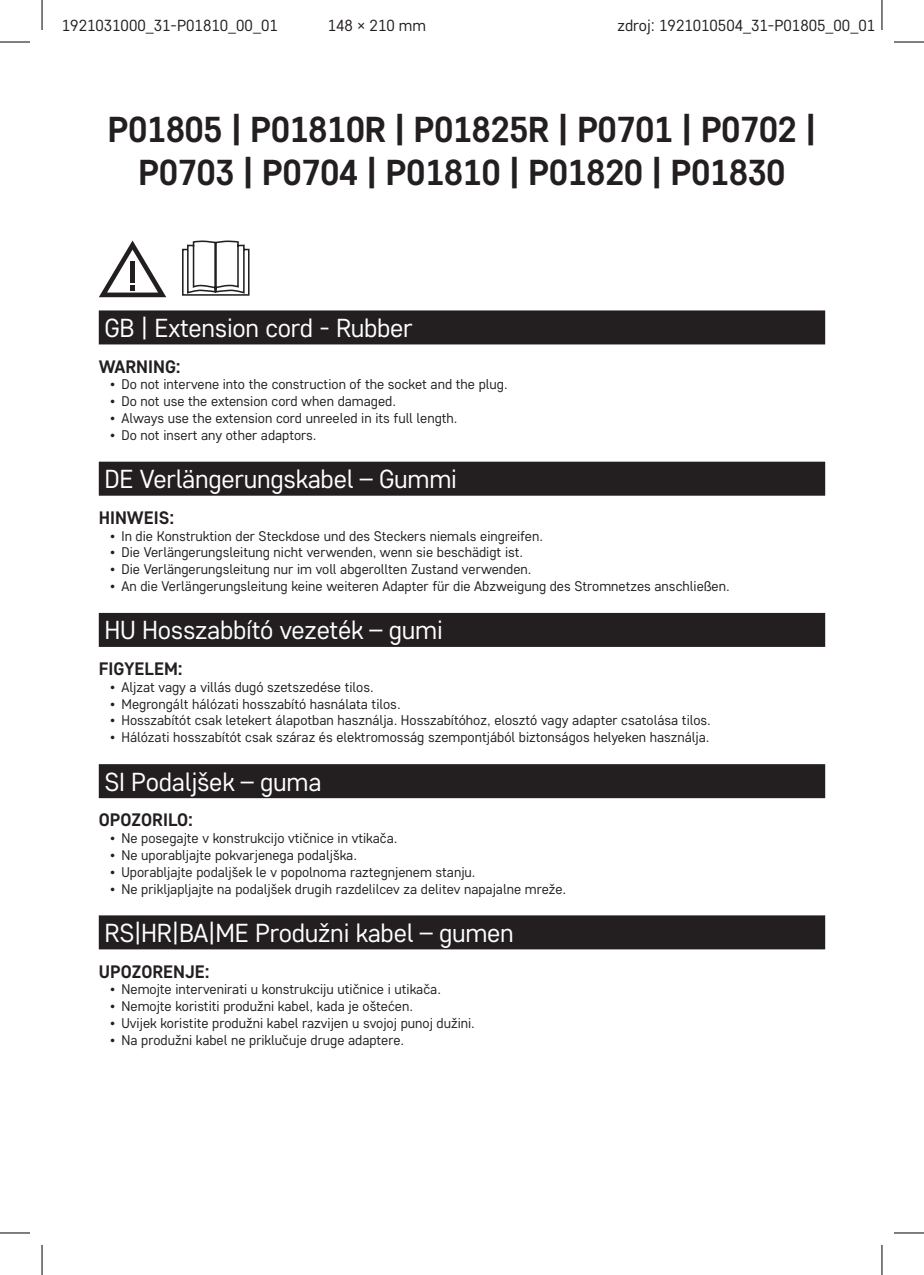
<style>
.page{position:relative;width:924px;height:1275px;background:#fff}
.page>*{position:absolute;margin:0;border:0;box-sizing:border-box;transform-origin:0 0}
.t1{font:700 36px/43.2px "Core Sans D55";letter-spacing:-.02em;color:#231f20;text-align:center}
.t2{font:26px "Core Sans D35";letter-spacing:-.01em;color:#fff}
.t3{font:700 18px "Core Sans D55";color:#231f20}
.t4{font:16px "Core Sans D35";color:#231f20}
.t5{font:14px "Core Sans D35";color:#231f20}
</style>
<div class="page">
<div style="left:99px;top:310px;width:725px;height:34px;background:#231f20"></div>
<div style="left:99px;top:462px;width:725px;height:34px;background:#231f20"></div>
<div style="left:99px;top:613px;width:725px;height:34px;background:#231f20"></div>
<div style="left:99px;top:764px;width:725px;height:34px;background:#231f20"></div>
<div style="left:99px;top:915px;width:725px;height:34px;background:#231f20"></div>
<svg style="left:99px;top:240px;width:67px;height:57px"></svg>
<svg style="left:182px;top:240px;width:67px;height:56px"></svg>
<hr style="left:0;top:42px;width:30px;height:1px;background:#000">
<hr style="left:893px;top:42px;width:30px;height:1px;background:#000">
<hr style="left:0;top:1232px;width:30px;height:1px;background:#000">
<hr style="left:893px;top:1232px;width:30px;height:1px;background:#000">
<hr style="left:42px;top:0;width:1px;height:30px;background:#000">
<hr style="left:42px;top:1245px;width:1px;height:30px;background:#000">
<hr style="left:881px;top:0;width:1px;height:30px;background:#000">
<hr style="left:881px;top:1245px;width:1px;height:30px;background:#000">
<p class="t4" style="left:62px;top:15px;width:217px">1921031000_31-P01810_00_01</p>
<p class="t4" style="left:327px;top:15px;width:100px">148 × 210 mm</p>
<p class="t4" style="left:617px;top:15px;width:259px">zdroj: 1921010504_31-P01805_00_01</p>
<h1 class="t1" style="left:107px;top:107px;width:710px">P01805 | P01810R | P01825R | P0701 | P0702 |<br>P0703 | P0704 | P01810 | P01820 | P01830</h1>
<h2 class="t2" style="left:104px;top:311px;width:310px">GB | Extension cord - Rubber</h2>
<p class="t3" style="left:99px;top:354px;width:83px">WARNING:</p>
<p class="t5" style="left:110px;top:375px;width:399px">• Do not intervene into the construction of the socket and the plug.</p>
<p class="t5" style="left:110px;top:392px;width:287px">• Do not use the extension cord when damaged.</p>
<p class="t5" style="left:110px;top:409px;width:349px">• Always use the extension cord unreeled in its full length.</p>
<p class="t5" style="left:110px;top:426px;width:208px">• Do not insert any other adaptors.</p>
<h2 class="t2" style="left:104px;top:462px;width:354px">DE Verlängerungskabel – Gummi</h2>
<p class="t3" style="left:99px;top:506px;width:77px">HINWEIS:</p>
<p class="t5" style="left:110px;top:527px;width:434px">• In die Konstruktion der Steckdose und des Steckers niemals eingreifen.</p>
<p class="t5" style="left:110px;top:543px;width:414px">• Die Verlängerungsleitung nicht verwenden, wenn sie beschädigt ist.</p>
<p class="t5" style="left:110px;top:560px;width:423px">• Die Verlängerungsleitung nur im voll abgerollten Zustand verwenden.</p>
<p class="t5" style="left:110px;top:577px;width:621px">• An die Verlängerungsleitung keine weiteren Adapter für die Abzweigung des Stromnetzes anschließen.</p>
<h2 class="t2" style="left:104px;top:613px;width:340px">HU Hosszabbító vezeték – gumi</h2>
<p class="t3" style="left:99px;top:657px;width:85px">FIGYELEM:</p>
<p class="t5" style="left:110px;top:678px;width:265px">• Aljzat vagy a villás dugó szetszedése tilos.</p>
<p class="t5" style="left:110px;top:694px;width:292px">• Megrongált hálózati hosszabító hasnálata tilos.</p>
<p class="t5" style="left:110px;top:711px;width:602px">• Hosszabítót csak letekert álapotban használja. Hosszabítóhoz, elosztó vagy adapter csatolása tilos.</p>
<p class="t5" style="left:110px;top:728px;width:600px">• Hálózati hosszabítót csak száraz és elektromosság szempontjából biztonságos helyeken használja.</p>
<h2 class="t2" style="left:104px;top:764px;width:218px">SI Podaljšek – guma</h2>
<p class="t3" style="left:99px;top:808px;width:96px">OPOZORILO:</p>
<p class="t5" style="left:110px;top:829px;width:289px">• Ne posegajte v konstrukcijo vtičnice in vtikača.</p>
<p class="t5" style="left:110px;top:846px;width:248px">• Ne uporabljajte pokvarjenega podaljška.</p>
<p class="t5" style="left:110px;top:862px;width:367px">• Uporabljajte podaljšek le v popolnoma raztegnjenem stanju.</p>
<p class="t5" style="left:110px;top:879px;width:457px">• Ne prikljapljajte na podaljšek drugih razdelilcev za delitev napajalne mreže.</p>
<h2 class="t2" style="left:104px;top:916px;width:411px">RS|HR|BA|ME Produžni kabel – gumen</h2>
<p class="t3" style="left:99px;top:959px;width:112px">UPOZORENJE:</p>
<p class="t5" style="left:110px;top:980px;width:332px">• Nemojte intervenirati u konstrukciju utičnice i utikača.</p>
<p class="t5" style="left:110px;top:997px;width:304px">• Nemojte koristiti produžni kabel, kada je oštećen.</p>
<p class="t5" style="left:110px;top:1014px;width:366px">• Uvijek koristite produžni kabel razvijen u svojoj punoj dužini.</p>
<p class="t5" style="left:110px;top:1030px;width:295px">• Na produžni kabel ne priklučuje druge adaptere.</p>
</div>
